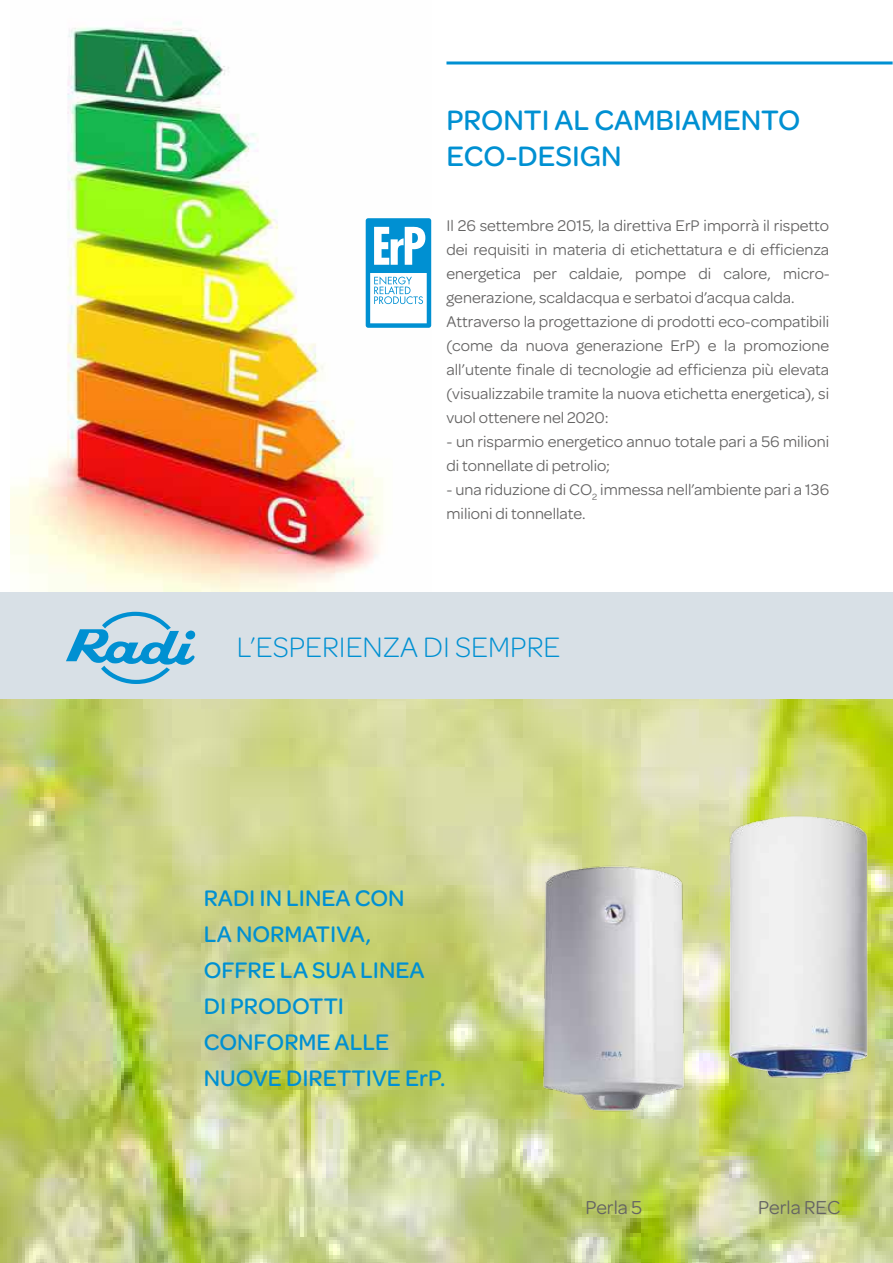
<style>
.page{position:relative;width:893px;height:1263px;background:#fff}
.page>*{position:absolute;margin:0;border:0;box-sizing:border-box;transform-origin:0 0}
.t1{font:500 30px/36px "Omnes";color:#0090d2}
.t2{font:300 30px "Omnes";color:#0090d2}
.t3{font:500 24px/36px "Omnes";color:#0090d2}
.t4{font:19.95px "Omnes";color:#646363}
.t5{font:16.5px/24px "Omnes";color:#646363}
</style>
<div class="page">
<img style="left:0;top:699px;width:893px;height:564px">
<img style="left:11px;top:21px;width:421px;height:572px">
<hr style="left:446px;top:61px;width:447px;height:3px;background:#0090d2">
<div style="left:0;top:593px;width:893px;height:106px;background:#d8e0e6"></div>
<svg style="left:66px;top:612px;width:129px;height:72px"></svg>
<div style="left:186px;top:630px;width:9px;height:9px;background:#0090d2;border-radius:50%"></div>
<svg style="left:366px;top:218px;width:65px;height:110px"></svg>
<img style="left:484px;top:749px;width:409px;height:493px">
<h1 class="t1" style="left:446px;top:102px;width:355px">PRONTI AL CAMBIAMENTO<br>ECO-DESIGN</h1>
<p class="t5" style="left:446px;top:213px;width:385px">Il 26 settembre 2015, la direttiva ErP imporrà il rispetto dei requisiti in materia di etichettatura e di efficienza energetica per caldaie, pompe di calore, micro&shy;generazione, scaldacqua e serbatoi d’acqua calda.<br>Attraverso la progettazione di prodotti eco-compatibili (come da nuova generazione ErP) e la promozione all’utente finale di tecnologie ad efficienza più elevata (visualizzabile tramite la nuova etichetta energetica), si vuol ottenere nel 2020:</p>
<p class="t5" style="left:446px;top:430px;width:384px">- un risparmio energetico annuo totale pari a 56 milioni di tonnellate di petrolio;</p>
<p class="t5" style="left:446px;top:477px;width:384px">- una riduzione di CO<sub>2</sub> immessa nell’ambiente pari a 136 milioni di tonnellate.</p>
<h1 class="t2" style="left:237px;top:631px;width:325px">L’ESPERIENZA DI SEMPRE</h1>
<h2 class="t3" style="left:204px;top:880px;width:243px">RADI IN LINEA CON<br>LA NORMATIVA,<br>OFFRE LA SUA LINEA<br>DI PRODOTTI<br>CONFORME ALLE<br>NUOVE DIRETTIVE ErP.</h2>
<p class="t4" style="left:585px;top:1196px;width:58px">Perla 5</p>
<p class="t4" style="left:758px;top:1196px;width:83px">Perla REC</p>
</div>
